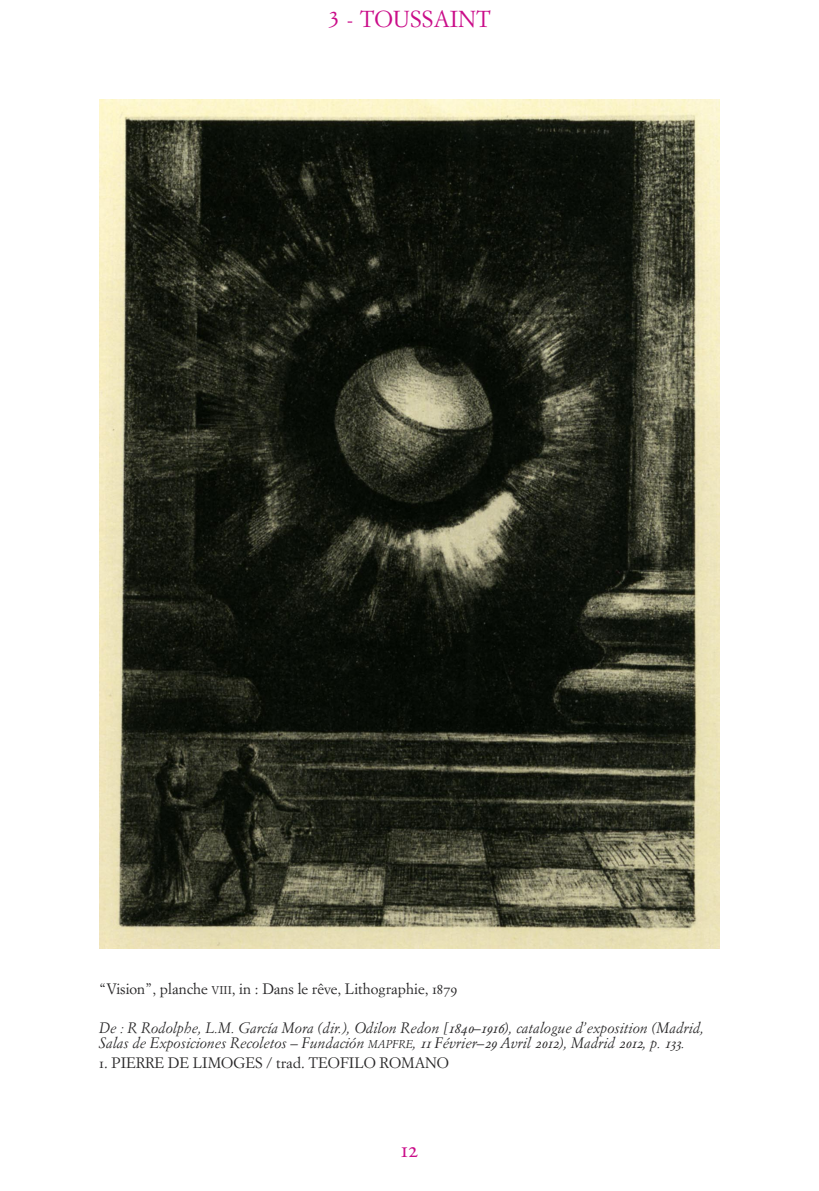
<style>
.page{position:relative;width:819px;height:1191px;background:#fff}
.page>*{position:absolute;margin:0;border:0;box-sizing:border-box;transform-origin:0 0}
.t1{font:22.75px "Simoncini Garamond";color:#ca0d89}
.t2{font:22.75px "Adobe Garamond Exp";color:#ca0d89}
.t3{font:italic 14.88px/15.9px "Simoncini Garamond";color:#272627}
.t4{font:14.88px "Simoncini Garamond";color:#272627}
.s1{font-size:11.2px}
.s2{font-family:"Adobe Garamond Exp"}
</style>
<div class="page">
<img style="left:99px;top:99px;width:620px;height:849px">
<h1 class="t1" style="left:329px;top:9px;width:164px">3 - TOUSSAINT</h1>
<p class="t4" style="left:99px;top:982px;width:359px">“Vision”, planche <span class="s1">VIII</span>, in : Dans le rêve, Lithographie, <span class="s2">1879</span></p>
<p class="t3" style="left:99px;top:1020px;width:606px">De : R Rodolphe, L.M. García Mora (dir.), Odilon Redon [<span class="s2">1840</span>–<span class="s2">1916</span>), catalogue d’exposition (Madrid,<br>Salas de Exposiciones Recoletos – Fundación <span class="s1">MAPFRE</span>, <span class="s2">11</span> Février–<span class="s2">29</span> Avril <span class="s2">2012</span>), Madrid <span class="s2">2012</span>, p. <span class="s2">133</span>.</p>
<p class="t4" style="left:99px;top:1056px;width:351px"><span class="s2">1</span>. PIERRE DE LIMOGES / trad. TEOFILO ROMANO</p>
<h1 class="t2" style="left:401px;top:1140px;width:19px">12</h1>
</div>
